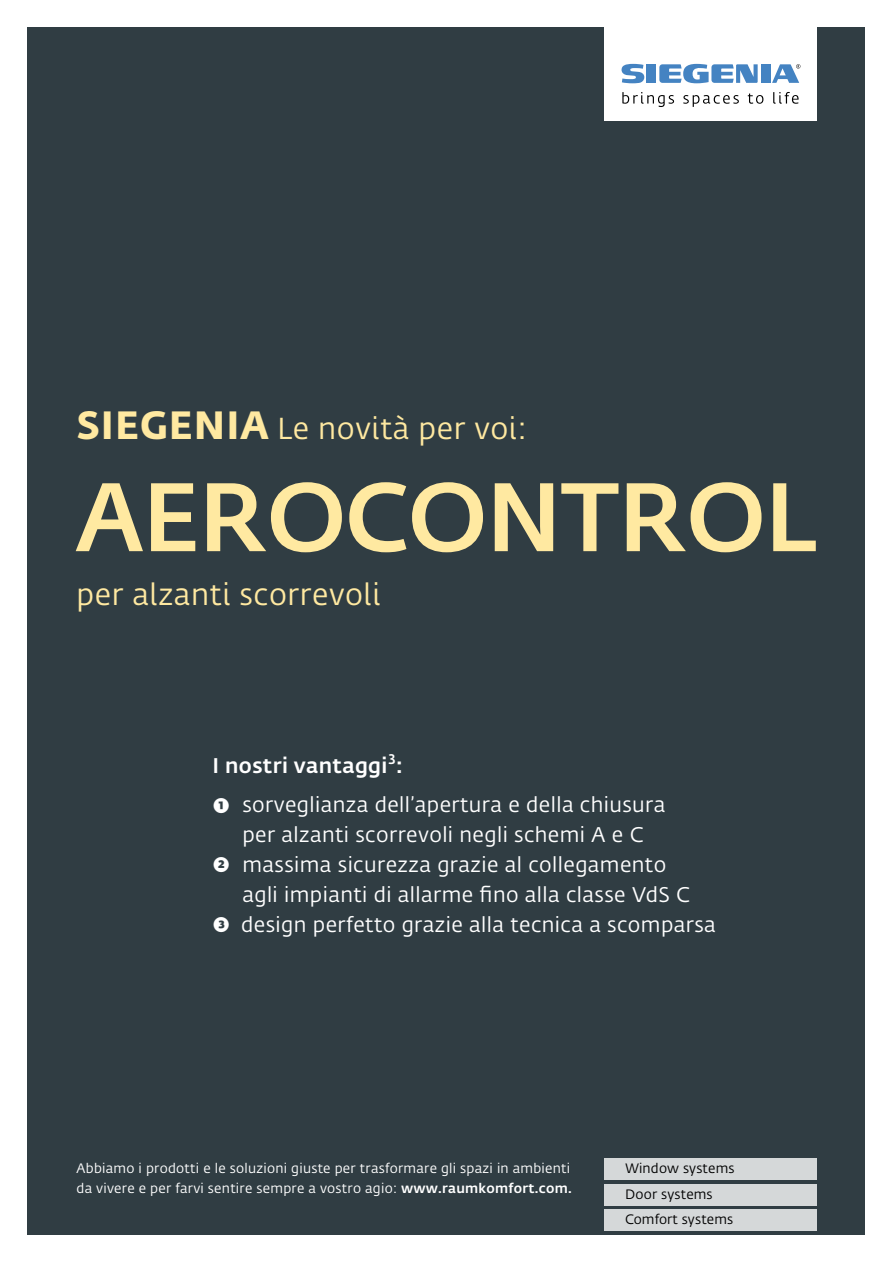
<style>
.page{position:relative;width:893px;height:1263px;background:#fff}
.page>*{position:absolute;margin:0;border:0;box-sizing:border-box;transform-origin:0 0}
.t1{font:500 96px "Fedra Sans Alt Pro";letter-spacing:-.015em;color:#ffe9a1}
.t2{font:30px "Fedra Sans Alt Pro";letter-spacing:.02em;color:#ffe9a1}
.t3{font:21px "Fedra Sans Alt Pro";letter-spacing:.02em;color:#fff}
.t4{font:500 21px "Fedra Sans Alt Pro";letter-spacing:.02em;color:#fff}
.t5{font:500 13.8px "Fedra Sans Alt Pro";color:#fff}
.t6{font:13.5px/19.5px "Fedra Sans Alt Pro";letter-spacing:.02em;color:#fff}
.t7{font:13.5px/25.5px "Fedra Sans Alt Pro";letter-spacing:.015em;color:#000}
.s1{font-weight:700;font-size:39px}
.s2{font-weight:700}
.s3{font-weight:500}
</style>
<div class="page">
<div style="left:28px;top:28px;width:837px;height:1207px;background:#303d43"></div>
<div style="left:604px;top:1210px;width:212px;height:21px;background:#d5d8d9"></div>
<div style="left:604px;top:1184px;width:212px;height:21px;background:#d5d8d9"></div>
<div style="left:604px;top:1159px;width:212px;height:21px;background:#d5d8d9"></div>
<div style="left:604px;top:18px;width:212px;height:102px;background:#fff"></div>
<svg style="left:622px;top:92px;width:52px;height:15px"></svg>
<svg style="left:683px;top:95px;width:56px;height:12px"></svg>
<svg style="left:748px;top:94px;width:15px;height:10px"></svg>
<svg style="left:773px;top:92px;width:26px;height:12px"></svg>
<div style="left:646px;top:64px;width:10px;height:19px;background:#4483c2"></div>
<svg style="left:622px;top:64px;width:22px;height:19px"></svg>
<div style="left:761px;top:64px;width:9px;height:19px;background:#4483c2"></div>
<svg style="left:659px;top:64px;width:99px;height:19px"></svg>
<svg style="left:772px;top:64px;width:28px;height:19px"></svg>
<h2 class="t2" style="left:77px;top:407px;width:451px"><span class="s1">SIEGENIA</span> Le novità per voi:</h2>
<h1 class="t1" style="left:77px;top:444px;width:742px">AEROCONTROL</h1>
<h2 class="t2" style="left:77px;top:573px;width:305px">per alzanti scorrevoli</h2>
<p class="t5" style="left:389px;top:748px;width:9px">3</p>
<p class="t3" style="left:213px;top:790px;width:454px"><span class="s2">➊</span> sorveglianza dell’apertura e della chiusura</p>
<p class="t3" style="left:242px;top:820px;width:403px">per alzanti scorrevoli negli schemi A e C</p>
<p class="t3" style="left:213px;top:850px;width:455px"><span class="s2">➋</span> massima sicurezza grazie al collegamento</p>
<p class="t3" style="left:242px;top:880px;width:449px">agli impianti di allarme fino alla classe VdS C</p>
<p class="t3" style="left:213px;top:910px;width:505px"><span class="s2">➌</span> design perfetto grazie alla tecnica a scomparsa</p>
<p class="t4" style="left:213px;top:750px;width:191px">I nostri vantaggi :</p>
<p class="t6" style="left:77px;top:1158px;width:497px">Abbiamo i prodotti e le soluzioni giuste per trasformare gli spazi in ambienti da vivere e per farvi sentire sempre a vostro agio: <span class="s3">www.raumkomfort.com.</span></p>
<p class="t7" style="left:625px;top:1155px;width:111px">Window systems<br>Door systems<br>Comfort systems</p>
</div>
